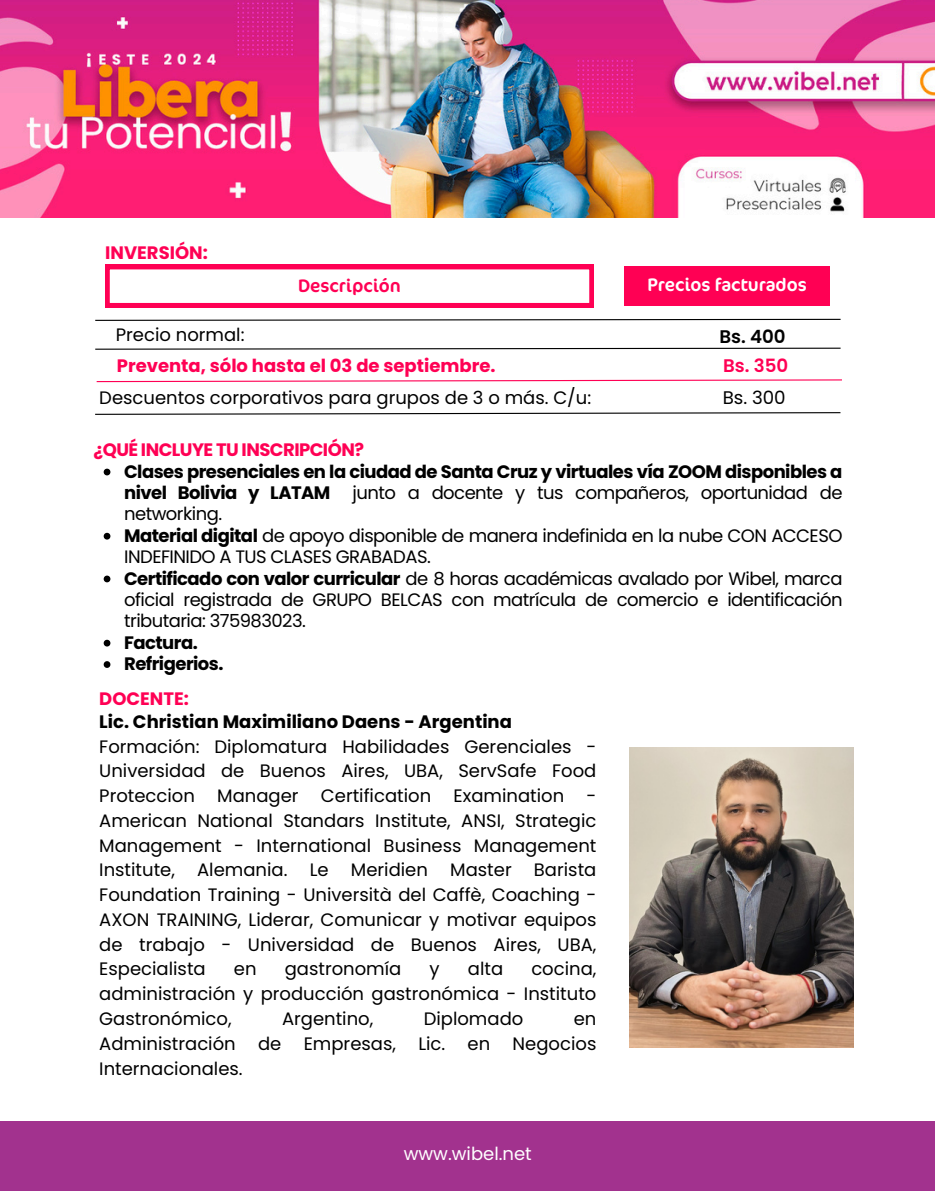
<style>
.page{position:relative;width:935px;height:1191px;background:#fff}
.page>*{position:absolute;margin:0;border:0;box-sizing:border-box;transform-origin:0 0}
.t1{font:18.3px "Cocon";color:#fff}
.t2{font:18.3px "Cocon";color:#ff0054}
.t3{font:600 18.3px "Poppins";color:#000}
.t4{font:600 18.3px "Poppins";color:#ff0054}
.t5{font:18.3px "Poppins";color:#000}
.t6{font:18px/24.8px "Poppins";color:#000;text-align:justify}
.t7{font:700 18px/21.3px "Poppins";letter-spacing:-.03em;color:#000;text-align:justify}
.t8{font:18px/21.3px "Poppins";letter-spacing:-.03em;color:#000}
.t9{font:700 18px "Poppins";color:#ff0054}
.t10{font:700 18px "Poppins";color:#000}
.t11{font:700 18px "Poppins";letter-spacing:-.03em;color:#ff0054}
.t12{font:18px "Poppins";color:#fff}
.s1{font-weight:400}
.s2{font-weight:700}
</style>
<div class="page">
<img style="left:0;top:0;width:935px;height:217px">
<div style="left:0;top:1121px;width:935px;height:69px;background:#a2328e"></div>
<div style="left:624px;top:266px;width:206px;height:40px;background:#ff0054"></div>
<svg style="left:95px;top:318px;width:746px;height:3px"></svg>
<svg style="left:105px;top:265px;width:488px;height:42px"></svg>
<svg style="left:95px;top:347px;width:746px;height:3px"></svg>
<svg style="left:96px;top:379px;width:746px;height:3px"></svg>
<svg style="left:95px;top:412px;width:746px;height:3px"></svg>
<svg style="left:104px;top:468px;width:6px;height:7px"></svg>
<svg style="left:104px;top:532px;width:6px;height:7px"></svg>
<svg style="left:104px;top:575px;width:6px;height:7px"></svg>
<svg style="left:104px;top:639px;width:6px;height:7px"></svg>
<svg style="left:104px;top:661px;width:6px;height:6px"></svg>
<img style="left:629px;top:747px;width:224px;height:299px">
<p class="t9" style="left:105px;top:240px;width:104px">INVERSIÓN:</p>
<h2 class="t2" style="left:298px;top:275px;width:104px">Descripción</h2>
<h2 class="t1" style="left:647px;top:274px;width:161px">Precios facturados</h2>
<h2 class="t6" style="left:116px;top:322px;width:130px">Precio normal:</h2>
<p class="t3" style="left:719px;top:323px;width:68px">Bs. 400</p>
<h2 class="t9" style="left:117px;top:353px;width:380px">Preventa, sólo hasta el 03 de septiembre.</h2>
<h2 class="t4" style="left:723px;top:352px;width:67px">Bs. 350</h2>
<p class="t6" style="left:99px;top:385px;width:493px">Descuentos corporativos para grupos de 3 o más. C/u:</p>
<h1 class="t5" style="left:723px;top:385px;width:65px">Bs. 300</h1>
<p class="t11" style="left:94px;top:437px;width:272px">¿QUÉ INCLUYE TU INSCRIPCIÓN?</p>
<p class="t7" style="left:124px;top:460px;width:720px">Clases presenciales en la ciudad de Santa Cruz y virtuales vía ZOOM disponibles a nivel Bolivia y LATAM <span class="s1">junto a docente y tus compañeros, oportunidad de networking.</span></p>
<p class="t8" style="left:124px;top:525px;width:720px"><span class="s2">Material digital</span> de apoyo disponible de manera indefinida en la nube CON ACCESO<br>INDEFINIDO A TUS CLASES GRABADAS.</p>
<p class="t6" style="left:124px;top:567px;width:720px;line-height:21.3px"><span class="s2">Certificado con valor curricular</span> de 8 horas académicas avalado por Wibel, marca oficial registrada de GRUPO BELCAS con matrícula de comercio e identificación tributaria: 375983023.</p>
<p class="t7" style="left:124px;top:631px;width:75px">Factura.</p>
<h1 class="t7" style="left:124px;top:653px;width:101px">Refrigerios.</h1>
<p class="t9" style="left:99px;top:685px;width:91px">DOCENTE:</p>
<p class="t10" style="left:99px;top:708px;width:414px">Lic. Christian Maximiliano Daens - Argentina</p>
<p class="t6" style="left:99px;top:733px;width:499px">Formación: Diplomatura Habilidades Gerenciales - Universidad de Buenos Aires, UBA, ServSafe Food Proteccion Manager Certification Examination - American National Standars Institute, ANSI, Strategic Management - International Business Management Institute, Alemania. Le Meridien Master Barista Foundation Training - Università del Caffè, Coaching - AXON TRAINING, Liderar, Comunicar y motivar equipos de trabajo - Universidad de Buenos Aires, UBA, Especialista</p>
<p class="t6" style="left:234px;top:956px;width:24px">en</p>
<p class="t6" style="left:285px;top:956px;width:118px">gastronomía</p>
<p class="t6" style="left:430px;top:956px;width:12px">y</p>
<p class="t6" style="left:468px;top:956px;width:37px">alta</p>
<p class="t6" style="left:99px;top:956px;width:499px;text-indent:432px">cocina, administración y producción gastronómica - Instituto Gastronómico,</p>
<p class="t6" style="left:282px;top:1006px;width:93px">Argentino,</p>
<p class="t6" style="left:424px;top:1006px;width:101px">Diplomado</p>
<p class="t6" style="left:99px;top:1006px;width:499px;text-indent:474px">en Administración de Empresas, Lic. en Negocios Internacionales.</p>
<h1 class="t12" style="left:404px;top:1140px;width:130px">www.wibel.net</h1>
</div>
